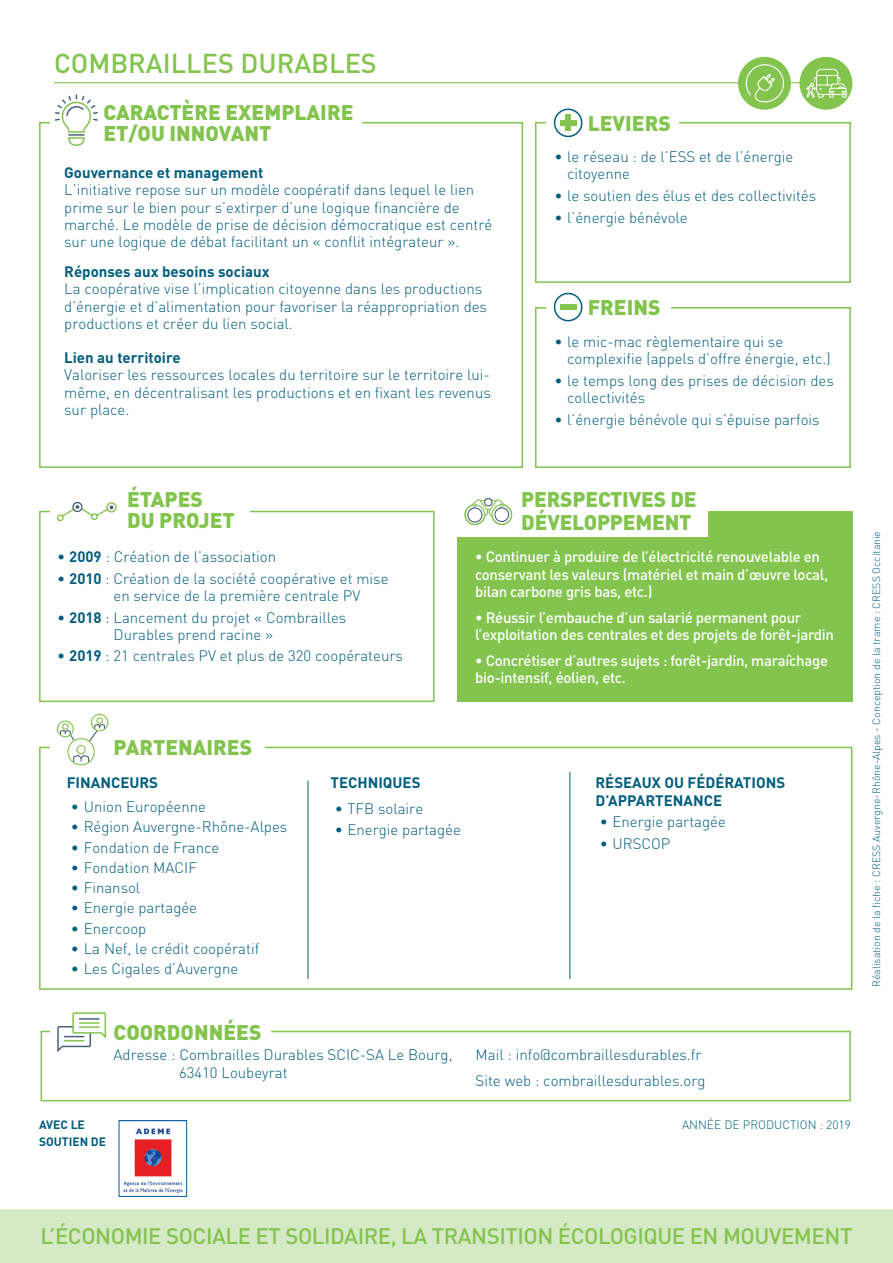
<style>
.page{position:relative;width:893px;height:1263px;background:#fff}
.page>*{position:absolute;margin:0;border:0;box-sizing:border-box;transform-origin:0 0}
.t1{font:500 27px "DIN";color:#82c44d}
.t2{font:500 22.2px "DIN";letter-spacing:-.02em;color:#82c44d}
.t3{font:900 21px/21px "DIN";color:#82c44d}
.text_rub{font:300 15px/17.2px "DIN";color:#005d7e}
.text_rub-2{font:500 15px/17.2px "DIN";letter-spacing:-.02em;color:#fff}
.text_rub-3{font:700 15px/18px "DIN";color:#005d7e}
.text_rub-4{font:300 12px "DIN";color:#005d7e}
.text_rub-5{font:700 12px/16.5px "DIN";color:#005d7e}
.text_rub-6{font:300 10.5px "DIN";color:#005d7e}
.s1{font-weight:700}
</style>
<div class="page">
<div style="left:0;top:1209px;width:893px;height:54px;background:#d6e9c6"></div>
<hr style="left:54px;top:82px;width:772px;height:1px;background:#82c44d">
<img style="left:123px;top:1128px;width:60px;height:66px">
<div style="left:119px;top:1120px;width:68px;height:76px;border:1px solid #015da1"></div>
<div style="left:41px;top:1031px;width:810px;height:70px;border:2px solid #82c44d"></div>
<div style="left:50px;top:1024px;width:220px;height:13px;background:#fff"></div>
<svg style="left:57px;top:1012px;width:50px;height:41px"></svg>
<div style="left:799px;top:57px;width:53px;height:53px;background:#82c44d;border-radius:50%"></div>
<svg style="left:806px;top:69px;width:41px;height:29px"></svg>
<div style="left:535px;top:122px;width:316px;height:161px;border:2px solid #82c44d"></div>
<div style="left:546px;top:117px;width:133px;height:13px;background:#fff"></div>
<div style="left:39px;top:122px;width:484px;height:346px;border:2px solid #82c44d"></div>
<div style="left:535px;top:307px;width:316px;height:161px;border:2px solid #82c44d"></div>
<div style="left:554px;top:109px;width:28px;height:28px;border:2px solid #005d7e;border-radius:50%"></div>
<div style="left:560px;top:120px;width:16px;height:6px;background:#82c44d"></div>
<div style="left:565px;top:115px;width:6px;height:16px;background:#82c44d"></div>
<div style="left:50px;top:117px;width:312px;height:13px;background:#fff"></div>
<div style="left:546px;top:300px;width:125px;height:14px;background:#fff"></div>
<div style="left:560px;top:304px;width:16px;height:6px;background:#82c44d"></div>
<div style="left:554px;top:293px;width:28px;height:28px;border:2px solid #005d7e;border-radius:50%"></div>
<svg style="left:55px;top:94px;width:43px;height:52px"></svg>
<div style="left:39px;top:511px;width:396px;height:191px;border:2px solid #82c44d"></div>
<div style="left:50px;top:506px;width:200px;height:13px;background:#fff"></div>
<div style="left:457px;top:512px;width:395px;height:190px;background:#82c44d"></div>
<div style="left:454px;top:497px;width:254px;height:40px;background:#fff"></div>
<svg style="left:464px;top:498px;width:49px;height:27px"></svg>
<svg style="left:57px;top:502px;width:60px;height:20px"></svg>
<div style="left:72px;top:502px;width:11px;height:10px;border:1px solid #4a637c;border-radius:50%"></div>
<div style="left:39px;top:747px;width:813px;height:243px;border:2px solid #82c44d"></div>
<hr style="left:308px;top:781px;width:1px;height:198px;background:#005d7e">
<hr style="left:569px;top:772px;width:1px;height:207px;background:#005d7e">
<div style="left:50px;top:740px;width:215px;height:13px;background:#fff"></div>
<svg style="left:57px;top:713px;width:52px;height:53px"></svg>
<div style="left:738px;top:57px;width:53px;height:53px;background:#82c44d;border-radius:50%"></div>
<svg style="left:745px;top:64px;width:40px;height:39px"></svg>
<p class="t1" style="left:54px;top:46px;width:324px">COMBRAILLES DURABLES</p>
<p class="t3" style="left:103px;top:101px;width:251px">CARACTÈRE EXEMPLAIRE<br>ET/OU INNOVANT</p>
<p class="text_rub-3" style="left:64px;top:163px;width:201px">Gouvernance et management</p>
<p class="text_rub" style="left:64px;top:181px;width:430px">L’initiative repose sur un modèle coopératif dans lequel le lien prime sur le bien pour s’extirper d’une logique financière de marché. Le modèle de prise de décision démocratique est centré sur une logique de débat facilitant un « conflit intégrateur ».</p>
<p class="text_rub-3" style="left:64px;top:262px;width:207px">Réponses aux besoins sociaux</p>
<p class="text_rub" style="left:64px;top:280px;width:424px">La coopérative vise l’implication citoyenne dans les productions d’énergie et d’alimentation pour favoriser la réappropriation des productions et créer du lien social.</p>
<p class="text_rub-3" style="left:64px;top:348px;width:118px">Lien au territoire</p>
<p class="text_rub" style="left:64px;top:366px;width:428px;text-align:justify">Valoriser les ressources locales du territoire sur le territoire lui&shy;même, en décentralisant les productions et en fixant les revenus sur place.</p>
<p class="t3" style="left:588px;top:112px;width:85px">LEVIERS</p>
<p class="text_rub" style="left:567px;top:148px;width:228px;text-indent:-13px">• le réseau : de l’ESS et de l’énergie citoyenne</p>
<p class="text_rub" style="left:554px;top:187px;width:263px">• le soutien des élus et des collectivités</p>
<p class="text_rub" style="left:554px;top:208px;width:135px">• l’énergie bénévole</p>
<p class="t3" style="left:588px;top:296px;width:74px">FREINS</p>
<p class="text_rub" style="left:567px;top:333px;width:265px;text-indent:-13px">• le mic-mac règlementaire qui se complexifie (appels d’offre énergie, etc.)</p>
<p class="text_rub" style="left:567px;top:372px;width:268px;text-indent:-13px">• le temps long des prises de décision des collectivités</p>
<p class="text_rub" style="left:554px;top:410px;width:267px">• l’énergie bénévole qui s’épuise parfois</p>
<p class="t3" style="left:127px;top:488px;width:109px">ÉTAPES<br>DU PROJET</p>
<p class="t3" style="left:521px;top:487px;width:177px;line-height:22.5px">PERSPECTIVES DE<br>DÉVELOPPEMENT</p>
<p class="text_rub-2" style="left:475px;top:548px;width:355px">• Continuer à produire de l’électricité renouvelable en conservant les valeurs (matériel et main d’œuvre local, bilan carbone gris bas, etc.)</p>
<p class="text_rub-2" style="left:475px;top:608px;width:361px">• Réussir l’embauche d’un salarié permanent pour l’exploitation des centrales et des projets de forêt-jardin</p>
<p class="text_rub-2" style="left:475px;top:651px;width:355px">• Concrétiser d’autres sujets : forêt-jardin, maraîchage bio-intensif, éolien, etc.</p>
<p class="text_rub" style="left:57px;top:548px;width:221px">• <span class="s1">2009</span> : Création de l’association</p>
<p class="text_rub" style="left:113px;top:570px;width:277px;text-indent:-56px">• <span class="s1">2010</span> : Création de la société coopérative et mise en service de la première centrale PV</p>
<p class="text_rub" style="left:113px;top:608px;width:234px;text-indent:-56px">• <span class="s1">2018</span> : Lancement du projet « Combrailles<br>Durables prend racine »</p>
<p class="text_rub" style="left:57px;top:647px;width:347px">• <span class="s1">2019</span> : 21 centrales PV et plus de 320 coopérateurs</p>
<p class="t3" style="left:114px;top:736px;width:140px">PARTENAIRES</p>
<p class="text_rub-3" style="left:67px;top:773px;width:93px">FINANCEURS</p>
<p class="text_rub" style="left:71px;top:798px;width:137px">• Union Européenne</p>
<p class="text_rub" style="left:71px;top:818px;width:218px">• Région Auvergne-Rhône-Alpes</p>
<p class="text_rub" style="left:71px;top:838px;width:150px">• Fondation de France</p>
<p class="text_rub" style="left:71px;top:859px;width:127px">• Fondation MACIF</p>
<p class="text_rub" style="left:71px;top:879px;width:71px">• Finansol</p>
<p class="text_rub" style="left:71px;top:899px;width:128px">• Energie partagée</p>
<p class="text_rub" style="left:71px;top:919px;width:77px">• Enercoop</p>
<p class="text_rub" style="left:71px;top:940px;width:190px">• La Nef, le crédit coopératif</p>
<p class="text_rub" style="left:71px;top:960px;width:169px">• Les Cigales d’Auvergne</p>
<p class="t3" style="left:114px;top:1020px;width:149px">COORDONNÉES</p>
<p class="text_rub-3" style="left:330px;top:773px;width:92px">TECHNIQUES</p>
<p class="text_rub" style="left:335px;top:799px;width:90px">• TFB solaire</p>
<p class="text_rub" style="left:335px;top:821px;width:128px">• Energie partagée</p>
<p class="text_rub-3" style="left:595px;top:773px;width:191px">RÉSEAUX OU FÉDÉRATIONS<br>D’APPARTENANCE</p>
<p class="text_rub" style="left:600px;top:813px;width:128px">• Energie partagée</p>
<p class="text_rub" style="left:600px;top:834px;width:72px">• URSCOP</p>
<p class="text_rub" style="left:179px;top:1046px;width:275px;text-indent:-65px">Adresse : Combrailles Durables SCIC-SA Le Bourg,<br>63410 Loubeyrat</p>
<p class="text_rub" style="left:476px;top:1046px;width:227px">Mail : info@combraillesdurables.fr</p>
<p class="text_rub" style="left:476px;top:1072px;width:231px">Site web : combraillesdurables.org</p>
<p class="text_rub-5" style="left:39px;top:1116px;width:69px">AVEC LE<br>SOUTIEN DE</p>
<p class="text_rub-4" style="left:682px;top:1117px;width:170px">ANNÉE DE PRODUCTION : 2019</p>
<p class="text_rub-6" style="left:870px;top:987px;width:458px;rotate:-90deg">Réalisation de la fiche : CRESS Auvergne-Rhône-Alpes - Conception de la trame : CRESS Occitanie</p>
<p class="t2" style="left:41px;top:1222px;width:813px">L’ÉCONOMIE SOCIALE ET SOLIDAIRE, LA TRANSITION ÉCOLOGIQUE EN MOUVEMENT</p>
</div>
